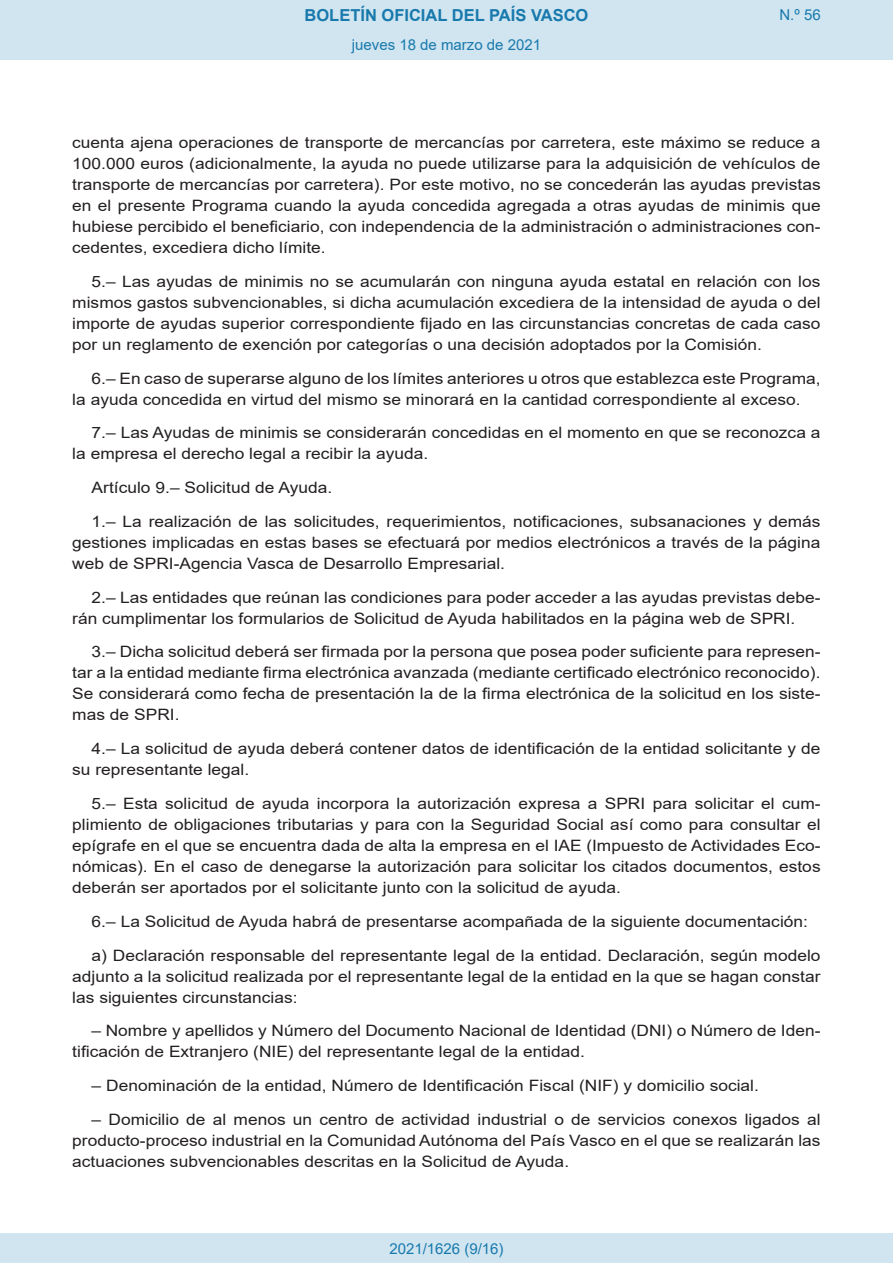
<style>
.page{position:relative;width:893px;height:1263px;background:#fff}
.page>*{position:absolute;margin:0;border:0;box-sizing:border-box;transform-origin:0 0}
.t1{font:700 16.5px "Arial";color:#1879ad}
.BOPVDetalle{font:15.6px/21px "Arial";color:#231f20;text-align:justify;scale:1.11 1}
.Paginacion_Centro{font:15px "Arial";color:#1879ad}
</style>
<div class="page">
<div style="left:0;top:0;width:893px;height:60px;background:#d0e5f0"></div>
<div style="left:0;top:1233px;width:893px;height:30px;background:#d0e5f0"></div>
<p class="t1" style="left:305px;top:3px;width:285px">BOLETÍN OFICIAL DEL PAÍS VASCO</p>
<p class="Paginacion_Centro" style="left:352px;top:35px;width:191px">jueves 18 de marzo de 2021</p>
<p class="Paginacion_Centro" style="left:779px;top:5px;width:43px">N.º 56</p>
<p class="BOPVDetalle" style="left:72px;top:132px;width:676px">cuenta ajena operaciones de transporte de mercancías por carretera, este máximo se reduce a 100.000 euros (adicionalmente, la ayuda no puede utilizarse para la adquisición de vehículos de transporte de mercancías por carretera). Por este motivo, no se concederán las ayudas previstas en el presente Programa cuando la ayuda concedida agregada a otras ayudas de minimis que hubiese percibido el beneficiario, con independencia de la administración o administraciones con&shy;cedentes, excediera dicho límite.</p>
<p class="BOPVDetalle" style="left:72px;top:271px;width:676px;text-indent:19px">5.– Las ayudas de minimis no se acumularán con ninguna ayuda estatal en relación con los mismos gastos subvencionables, si dicha acumulación excediera de la intensidad de ayuda o del importe de ayudas superior correspondiente fijado en las circunstancias concretas de cada caso por un reglamento de exención por categorías o una decisión adoptados por la Comisión.</p>
<p class="BOPVDetalle" style="left:72px;top:368px;width:676px;text-indent:19px">6.– En caso de superarse alguno de los límites anteriores u otros que establezca este Programa, la ayuda concedida en virtud del mismo se minorará en la cantidad correspondiente al exceso.</p>
<p class="BOPVDetalle" style="left:72px;top:422px;width:675px;text-indent:19px">7.– Las Ayudas de minimis se considerarán concedidas en el momento en que se reconozca a la empresa el derecho legal a recibir la ayuda.</p>
<p class="BOPVDetalle" style="left:92px;top:477px;width:218px">Artículo 9.– Solicitud de Ayuda.</p>
<p class="BOPVDetalle" style="left:72px;top:511px;width:676px;text-indent:19px">1.– La realización de las solicitudes, requerimientos, notificaciones, subsanaciones y demás gestiones implicadas en estas bases se efectuará por medios electrónicos a través de la página web de SPRI-Agencia Vasca de Desarrollo Empresarial.</p>
<p class="BOPVDetalle" style="left:72px;top:587px;width:676px;text-indent:19px">2.– Las entidades que reúnan las condiciones para poder acceder a las ayudas previstas debe&shy;rán cumplimentar los formularios de Solicitud de Ayuda habilitados en la página web de SPRI.</p>
<p class="BOPVDetalle" style="left:72px;top:641px;width:676px;text-indent:19px">3.– Dicha solicitud deberá ser firmada por la persona que posea poder suficiente para represen&shy;tar a la entidad mediante firma electrónica avanzada (mediante certificado electrónico reconocido).<br>Se considerará como fecha de presentación la de la firma electrónica de la solicitud en los siste&shy;mas de SPRI.</p>
<p class="BOPVDetalle" style="left:72px;top:738px;width:676px;text-indent:19px">4.– La solicitud de ayuda deberá contener datos de identificación de la entidad solicitante y de su representante legal.</p>
<p class="BOPVDetalle" style="left:72px;top:793px;width:676px;text-indent:19px">5.– Esta solicitud de ayuda incorpora la autorización expresa a SPRI para solicitar el cum&shy;plimiento de obligaciones tributarias y para con la Seguridad Social así como para consultar el epígrafe en el que se encuentra dada de alta la empresa en el IAE (Impuesto de Actividades Eco&shy;nómicas). En el caso de denegarse la autorización para solicitar los citados documentos, estos deberán ser aportados por el solicitante junto con la solicitud de ayuda.</p>
<p class="BOPVDetalle" style="left:92px;top:911px;width:647px">6.– La Solicitud de Ayuda habrá de presentarse acompañada de la siguiente documentación:</p>
<p class="BOPVDetalle" style="left:72px;top:944px;width:676px;text-indent:19px">a) Declaración responsable del representante legal de la entidad. Declaración, según modelo adjunto a la solicitud realizada por el representante legal de la entidad en la que se hagan constar las siguientes circunstancias:</p>
<p class="BOPVDetalle" style="left:72px;top:1020px;width:676px;text-indent:19px">– Nombre y apellidos y Número del Documento Nacional de Identidad (DNI) o Número de Iden&shy;tificación de Extranjero (NIE) del representante legal de la entidad.</p>
<p class="BOPVDetalle" style="left:92px;top:1075px;width:603px">– Denominación de la entidad, Número de Identificación Fiscal (NIF) y domicilio social.</p>
<p class="BOPVDetalle" style="left:72px;top:1109px;width:676px;text-indent:19px">– Domicilio de al menos un centro de actividad industrial o de servicios conexos ligados al producto-proceso industrial en la Comunidad Autónoma del País Vasco en el que se realizarán las actuaciones subvencionables descritas en la Solicitud de Ayuda.</p>
<p class="Paginacion_Centro" style="left:389px;top:1238px;width:116px">2021/1626 (9/16)</p>
</div>
